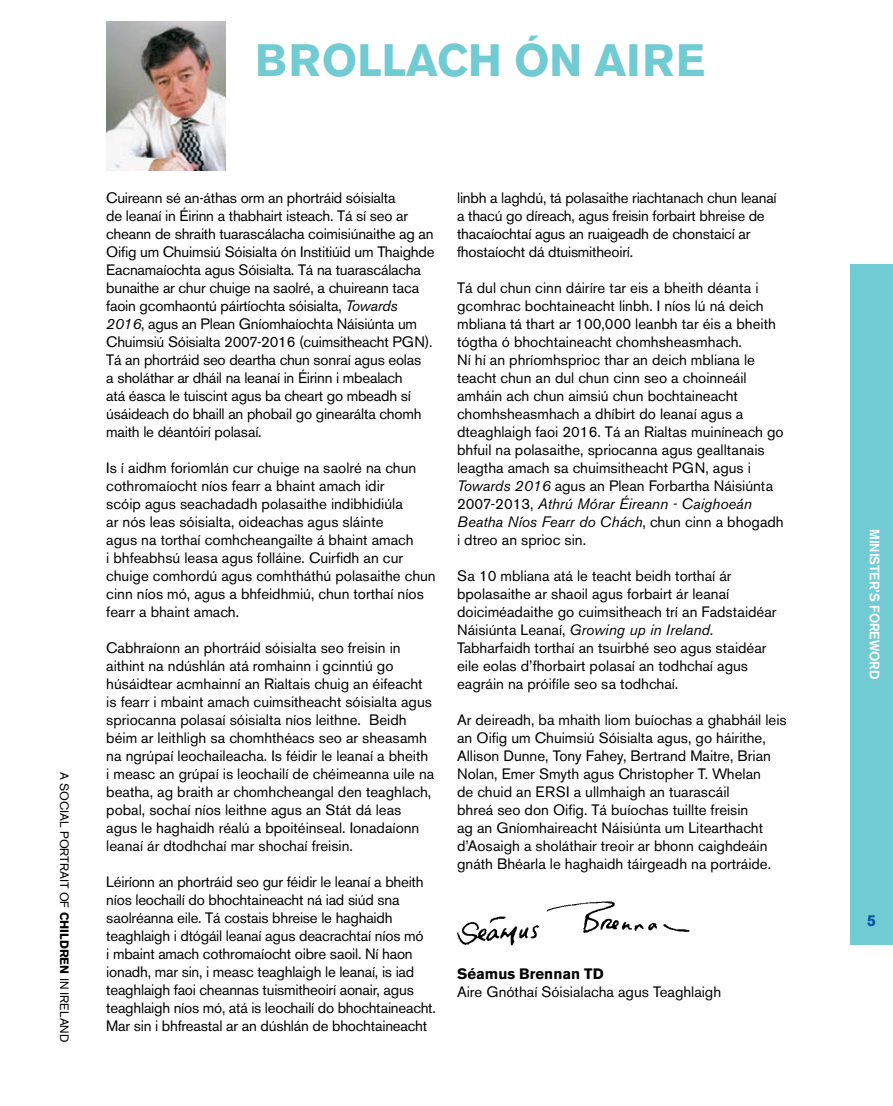
<style>
.page{position:relative;width:893px;height:1106px;background:#fff}
.page>*{position:absolute;margin:0;border:0;box-sizing:border-box;transform-origin:0 0}
.t1{font:700 45px "Akzidenz Grotesk BE";color:#71cbd2}
.t2{font:15px/18px "Akzidenz Grotesk BE";color:#000}
.t3{font:700 15px "Akzidenz Grotesk BE";color:#000}
.t4{font:700 13.5px "Akzidenz Grotesk";color:#fff}
.t5{font:12px "Akzidenz Grotesk";color:#000}
.s1{font-weight:900}
.s2{font-style:italic}
</style>
<div class="page">
<div style="left:850px;top:264px;width:43px;height:680px;background:#71cbd2"></div>
<img style="left:106px;top:22px;width:119px;height:148px">
<img style="left:456px;top:901px;width:234px;height:45px">
<h1 class="t1" style="left:255px;top:35px;width:452px">Brollach ón Aire</h1>
<p class="t5" style="left:71px;top:772px;width:272px;rotate:90deg">A SOCIAL PORTRAIT OF <span class="s1">CHILDREN</span> IN IRELAND</p>
<p class="t2" style="left:106px;top:188px;width:330px">Cuireann sé an-áthas orm an phortráid sóisialta<br>de leanaí in Éirinn a thabhairt isteach. Tá sí seo ar cheann de shraith tuarascálacha coimisiúnaithe ag an Oifig um Chuimsiú Sóisialta ón Institiúid um Thaighde Eacnamaíochta agus Sóisialta. Tá na tuarascálacha bunaithe ar chur chuige na saolré, a chuireann taca faoin gcomhaontú páirtíochta sóisialta, <span class="s2">Towards 2016</span>, agus an Plean Gníomhaíochta Náisiúnta um Chuimsiú Sóisialta 2007-2016 (cuimsitheacht PGN).<br>Tá an phortráid seo deartha chun sonraí agus eolas<br>a sholáthar ar dháil na leanaí in Éirinn i mbealach<br>atá éasca le tuiscint agus ba cheart go mbeadh sí úsáideach do bhaill an phobail go ginearálta chomh maith le déantóirí polasaí.</p>
<p class="t2" style="left:106px;top:458px;width:331px">Is í aidhm foriomlán cur chuige na saolré na chun cothromaíocht níos fearr a bhaint amach idir<br>scóip agus seachadadh polasaithe indibhidiúla<br>ar nós leas sóisialta, oideachas agus sláinte<br>agus na torthaí comhcheangailte á bhaint amach<br>i bhfeabhsú leasa agus folláine. Cuirfidh an cur chuige comhordú agus comhtháthú polasaithe chun cinn níos mó, agus a bhfeidhmiú, chun torthaí níos fearr a bhaint amach.</p>
<p class="t2" style="left:106px;top:638px;width:330px">Cabhraíonn an phortráid sóisialta seo freisin in aithint na ndúshlán atá romhainn i gcinntiú go húsáidtear acmhainní an Rialtais chuig an éifeacht is fearr i mbaint amach cuimsitheacht sóisialta agus spriocanna polasaí sóisialta níos leithne. Beidh béim ar leithligh sa chomhthéacs seo ar sheasamh na ngrúpaí leochaileacha. Is féidir le leanaí a bheith i measc an grúpaí is leochailí de chéimeanna uile na beatha, ag braith ar chomhcheangal den teaghlach, pobal, sochaí níos leithne agus an Stát dá leas agus le haghaidh réalú a bpoitéinseal. Ionadaíonn leanaí ár dtodhchaí mar shochaí freisin.</p>
<p class="t2" style="left:106px;top:872px;width:331px">Léiríonn an phortráid seo gur féidir le leanaí a bheith níos leochailí do bhochtaineacht ná iad siúd sna saolréanna eile. Tá costais bhreise le haghaidh teaghlaigh i dtógáil leanaí agus deacrachtaí níos mó<br>i mbaint amach cothromaíocht oibre saoil. Ní haon ionadh, mar sin, i measc teaghlaigh le leanaí, is iad teaghlaigh faoi cheannas tuismitheoirí aonair, agus teaghlaigh níos mó, atá is leochailí do bhochtaineacht.<br>Mar sin i bhfreastal ar an dúshlán de bhochtaineacht</p>
<p class="t2" style="left:457px;top:188px;width:321px">linbh a laghdú, tá polasaithe riachtanach chun leanaí a thacú go díreach, agus freisin forbairt bhreise de thacaíochtaí agus an ruaigeadh de chonstaicí ar fhostaíocht dá dtuismitheoirí.</p>
<p class="t2" style="left:457px;top:278px;width:328px">Tá dul chun cinn dáiríre tar eis a bheith déanta i gcomhrac bochtaineacht linbh. I níos lú ná deich mbliana tá thart ar 100,000 leanbh tar éis a bheith tógtha ó bhochtaineacht chomhsheasmhach.<br>Ní hí an phríomhsprioc thar an deich mbliana le teacht chun an dul chun cinn seo a choinneáil amháin ach chun aimsiú chun bochtaineacht chomhsheasmhach a dhíbirt do leanaí agus a dteaghlaigh faoi 2016. Tá an Rialtas muiníneach go bhfuil na polasaithe, spriocanna agus gealltanais leagtha amach sa chuimsitheacht PGN, agus i <span class="s2">Towards 2016</span> agus an Plean Forbartha Náisiúnta 2007-2013, <span class="s2">Athrú Mórar Éireann - Caighoeán Beatha Níos Fearr do Chách</span>, chun cinn a bhogadh i dtreo an sprioc sin.</p>
<p class="t2" style="left:457px;top:566px;width:321px">Sa 10 mbliana atá le teacht beidh torthaí ár bpolasaithe ar shaoil agus forbairt ár leanaí doiciméadaithe go cuimsitheach trí an Fadstaidéar Náisiúnta Leanaí, <span class="s2">Growing up in Ireland.<br></span>Tabharfaidh torthaí an tsuirbhé seo agus staidéar eile eolas d’fhorbairt polasaí an todhchaí agus eagráin na próifíle seo sa todhchaí.</p>
<p class="t2" style="left:457px;top:710px;width:331px">Ar deireadh, ba mhaith liom buíochas a ghabháil leis an Oifig um Chuimsiú Sóisialta agus, go háirithe, Allison Dunne, Tony Fahey, Bertrand Maitre, Brian Nolan, Emer Smyth agus Christopher T. Whelan<br>de chuid an ERSI a ullmhaigh an tuarascáil<br>bhreá seo don Oifig. Tá buíochas tuillte freisin<br>ag an Gníomhaireacht Náisiúnta um Litearthacht d’Aosaigh a sholáthair treoir ar bhonn caighdeáin gnáth Bhéarla le haghaidh táirgeadh na portráide.</p>
<p class="t3" style="left:457px;top:964px;width:138px">Séamus Brennan TD</p>
<p class="t2" style="left:457px;top:982px;width:266px">Aire Gnóthaí Sóisialacha agus Teaghlaigh</p>
<p class="t4" style="left:882px;top:529px;width:152px;rotate:90deg">Minister’s foreword</p>
</div>
